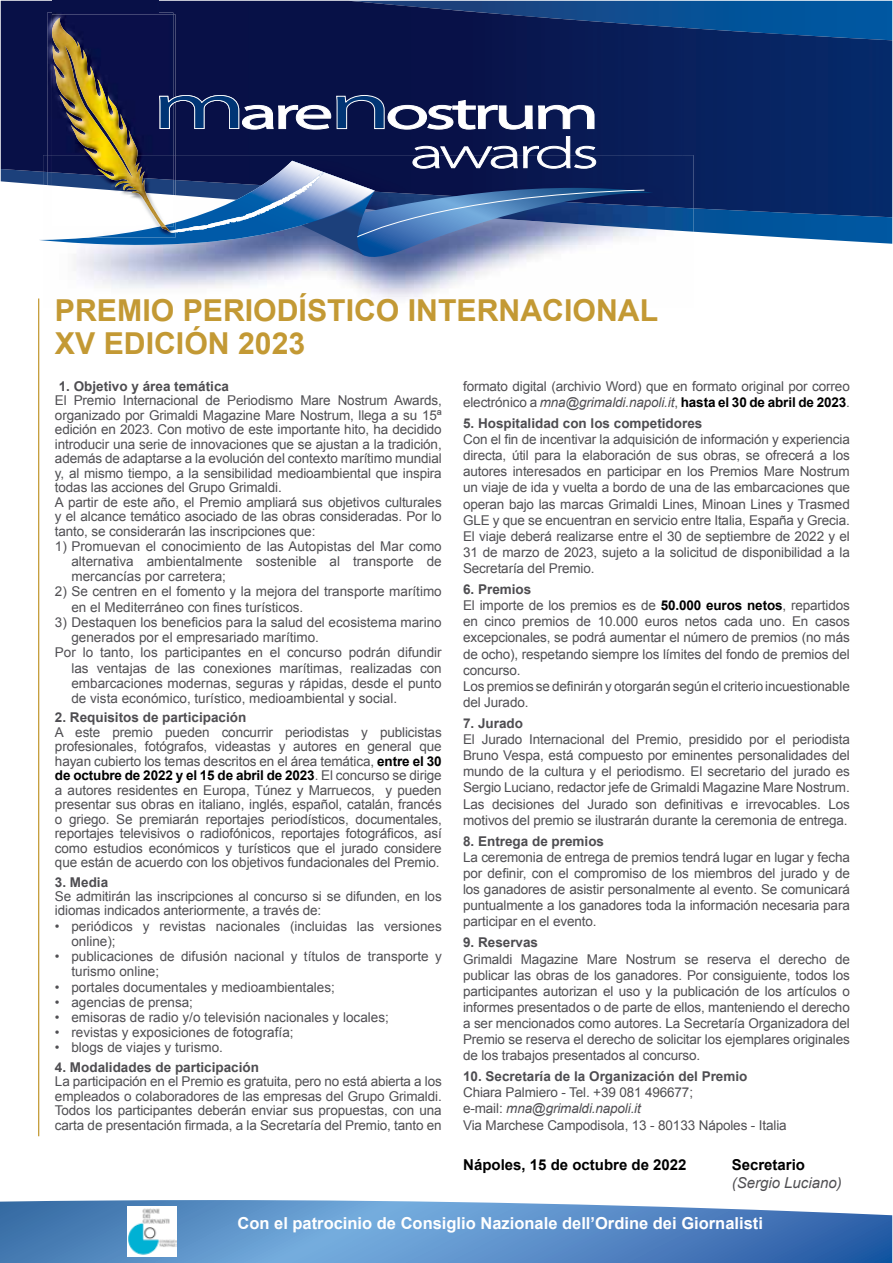
<style>
.page{position:relative;width:893px;height:1263px;background:#fff}
.page>*{position:absolute;margin:0;border:0;box-sizing:border-box;transform-origin:0 0}
.t1{font:700 30.3px/33px "Arial";color:#c39934}
.t2{font:700 16.5px "Arial";color:#fff}
.t3{font:700 15px "Arial";color:#000}
.t4{font:italic 15px "Arial";color:#504f53}
.t5{font:13.5px/16px "Arial";letter-spacing:-.01em;color:#504f53}
.t6{font:700 13.5px "Arial";color:#4e4d51}
.s1{font-weight:700;color:#000}
.s2{font-style:italic}
.s3{font-weight:700;color:#4e4d51}
</style>
<div class="page">
<svg style="left:0;top:1200px;width:892px;height:63px;background:#6091c7"></svg>
<hr style="left:38px;top:298px;width:1px;height:838px;background:#c39934">
<svg style="left:1px;top:1px;width:891px;height:243px"></svg>
<div style="left:683px;top:28px;width:209px;height:189px;background:#072665"></div>
<div style="left:1px;top:1px;width:52px;height:171px;background:#081047"></div>
<img style="left:159px;top:1px;width:524px;height:154px">
<img style="left:53px;top:1px;width:106px;height:12px">
<img style="left:43px;top:232px;width:650px;height:67px">
<img style="left:43px;top:208px;width:650px;height:24px">
<img style="left:43px;top:155px;width:650px;height:53px">
<svg style="left:247px;top:161px;width:407px;height:112px"></svg>
<img style="left:47px;top:13px;width:128px;height:142px">
<img style="left:47px;top:185px;width:5px;height:42px">
<svg style="left:47px;top:172px;width:5px;height:13px"></svg>
<img style="left:47px;top:155px;width:5px;height:17px">
<img style="left:52px;top:227px;width:36px;height:11px">
<img style="left:88px;top:227px;width:73px;height:11px">
<svg style="left:173px;top:95px;width:421px;height:34px"></svg>
<svg style="left:161px;top:136px;width:484px;height:120px;background:#465e8f"></svg>
<img style="left:49px;top:14px;width:124px;height:141px">
<img style="left:166px;top:172px;width:7px;height:23px">
<img style="left:166px;top:223px;width:7px;height:4px">
<img style="left:166px;top:96px;width:7px;height:33px">
<img style="left:52px;top:45px;width:114px;height:182px">
<img style="left:127px;top:1207px;width:50px;height:49px">
<h1 class="t1" style="left:55px;top:294px;width:605px">PREMIO PERIODÍSTICO INTERNACIONAL<br>XV EDICIÓN 2023</h1>
<p class="t6" style="left:59px;top:377px;width:172px">1. Objetivo y área temática</p>
<p class="t5" style="left:55px;top:394px;width:388px;line-height:14.4px">El Premio Internacional de Periodismo Mare Nostrum Awards, organizado por Grimaldi Magazine Mare Nostrum, llega a su 15ª edición en 2023. Con motivo de este importante hito, ha decidido introducir una serie de innovaciones que se ajustan a la tradición, además de adaptarse a la evolución del contexto marítimo mundial y, al mismo tiempo, a la sensibilidad medioambiental que inspira todas las acciones del Grupo Grimaldi.<br>A partir de este año, el Premio ampliará sus objetivos culturales y el alcance temático asociado de las obras consideradas. Por lo tanto, se considerarán las inscripciones que:</p>
<p class="t5" style="left:71px;top:539px;width:372px;line-height:15.1px;text-align:justify;text-indent:-16px">1) Promuevan el conocimiento de las Autopistas del Mar como alternativa ambientalmente sostenible al transporte de mercancías por carretera;</p>
<p class="t5" style="left:71px;top:584px;width:372px;line-height:15.1px;text-indent:-16px">2) Se centren en el fomento y la mejora del transporte marítimo en el Mediterráneo con fines turísticos.</p>
<p class="t5" style="left:55px;top:614px;width:388px">3) Destaquen los beneficios para la salud del ecosistema marino</p>
<p class="t5" style="left:71px;top:629px;width:249px">generados por el empresariado marítimo.</p>
<p class="t5" style="left:55px;top:645px;width:388px">Por lo tanto, los participantes en el concurso podrán difundir</p>
<p class="t5" style="left:71px;top:660px;width:372px">las ventajas de las conexiones marítimas, realizadas con</p>
<p class="t5" style="left:71px;top:675px;width:372px">embarcaciones modernas, seguras y rápidas, desde el punto</p>
<p class="t5" style="left:71px;top:690px;width:327px">de vista económico, turístico, medioambiental y social.</p>
<p class="t6" style="left:55px;top:709px;width:193px">2. Requisitos de participación</p>
<p class="t5" style="left:55px;top:725px;width:388px;line-height:14.4px;text-align:justify">A este premio pueden concurrir periodistas y publicistas profesionales, fotógrafos, videastas y autores en general que hayan cubierto los temas descritos en el área temática, <span class="s1">entre el 30 de octubre de 2022 y el 15 de abril de 2023</span>. El concurso se dirige a autores residentes en Europa, Túnez y Marruecos, y pueden presentar sus obras en italiano, inglés, español, catalán, francés o griego. Se premiarán reportajes periodísticos, documentales, reportajes televisivos o radiofónicos, reportajes fotográficos, así como estudios económicos y turísticos que el jurado considere que están de acuerdo con los objetivos fundacionales del Premio.</p>
<p class="t6" style="left:55px;top:873px;width:55px">3. Media</p>
<p class="t5" style="left:55px;top:889px;width:388px;line-height:14.4px">Se admitirán las inscripciones al concurso si se difunden, en los idiomas indicados anteriormente, a través de:</p>
<p class="t5" style="left:71px;top:918px;width:372px;line-height:15.1px;text-indent:-16px">• periódicos y revistas nacionales (incluidas las versiones online);</p>
<p class="t5" style="left:71px;top:949px;width:372px;line-height:15.1px;text-indent:-16px">• publicaciones de difusión nacional y títulos de transporte y turismo online;</p>
<p class="t5" style="left:55px;top:979px;width:281px">• portales documentales y medioambientales;</p>
<p class="t5" style="left:55px;top:994px;width:140px">• agencias de prensa;</p>
<p class="t5" style="left:55px;top:1009px;width:335px">• emisoras de radio y/o televisión nacionales y locales;</p>
<p class="t5" style="left:55px;top:1024px;width:240px">• revistas y exposiciones de fotografía;</p>
<p class="t5" style="left:55px;top:1040px;width:170px">• blogs de viajes y turismo.</p>
<p class="t6" style="left:55px;top:1058px;width:206px">4. Modalidades de participación</p>
<p class="t5" style="left:55px;top:1074px;width:388px;line-height:14.4px;text-align:justify">La participación en el Premio es gratuita, pero no está abierta a los empleados o colaboradores de las empresas del Grupo Grimaldi.<br>Todos los participantes deberán enviar sus propuestas, con una carta de presentación firmada, a la Secretaría del Premio, tanto en</p>
<p class="t5" style="left:463px;top:378px;width:388px">formato digital (archivio Word) que en formato original por correo electrónico a <span class="s2">mna@grimaldi.napoli.it</span>, <span class="s1">hasta el 30 de abril de 2023</span>.</p>
<p class="t6" style="left:463px;top:414px;width:241px">5. Hospitalidad con los competidores</p>
<p class="t5" style="left:463px;top:431px;width:388px;text-align:justify">Con el fin de incentivar la adquisición de información y experiencia directa, útil para la elaboración de sus obras, se ofrecerá a los autores interesados en participar en los Premios Mare Nostrum un viaje de ida y vuelta a bordo de una de las embarcaciones que operan bajo las marcas Grimaldi Lines, Minoan Lines y Trasmed GLE y que se encuentran en servicio entre Italia, España y Grecia.<br>El viaje deberá realizarse entre el 30 de septiembre de 2022 y el 31 de marzo de 2023, sujeto a la solicitud de disponibilidad a la Secretaría del Premio.</p>
<p class="t5" style="left:463px;top:581px;width:388px"><span class="s3">6. Premios<br></span>El importe de los premios es de <span class="s1">50.000 euros netos</span>, repartidos en cinco premios de 10.000 euros netos cada uno. En casos excepcionales, se podrá aumentar el número de premios (no más de ocho), respetando siempre los límites del fondo de premios del concurso.<br>Los premios se definirán y otorgarán según el criterio incuestionable del Jurado.</p>
<p class="t6" style="left:463px;top:714px;width:62px">7. Jurado</p>
<p class="t5" style="left:463px;top:731px;width:388px;text-align:justify">El Jurado Internacional del Premio, presidido por el periodista Bruno Vespa, está compuesto por eminentes personalidades del mundo de la cultura y el periodismo. El secretario del jurado es Sergio Luciano, redactor jefe de Grimaldi Magazine Mare Nostrum.<br>Las decisiones del Jurado son definitivas e irrevocables. Los motivos del premio se ilustrarán durante la ceremonia de entrega.</p>
<p class="t6" style="left:463px;top:832px;width:143px">8. Entrega de premios</p>
<p class="t5" style="left:463px;top:849px;width:388px;text-align:justify">La ceremonia de entrega de premios tendrá lugar en lugar y fecha por definir, con el compromiso de los miembros del jurado y de los ganadores de asistir personalmente al evento. Se comunicará puntualmente a los ganadores toda la información necesaria para participar en el evento.</p>
<p class="t6" style="left:463px;top:934px;width:77px">9. Reservas</p>
<p class="t5" style="left:463px;top:951px;width:388px;text-align:justify">Grimaldi Magazine Mare Nostrum se reserva el derecho de publicar las obras de los ganadores. Por consiguiente, todos los participantes autorizan el uso y la publicación de los artículos o informes presentados o de parte de ellos, manteniendo el derecho a ser mencionados como autores. La Secretaría Organizadora del Premio se reserva el derecho de solicitar los ejemplares originales de los trabajos presentados al concurso.</p>
<p class="t6" style="left:463px;top:1067px;width:286px">10. Secretaría de la Organización del Premio</p>
<p class="t5" style="left:463px;top:1085px;width:325px">Chiara Palmiero - Tel. +39 081 496677;<br>e-mail: <span class="s2">mna@grimaldi.napoli.it<br></span>Via Marchese Campodisola, 13 - 80133 Nápoles - Italia</p>
<p class="t3" style="left:463px;top:1155px;width:225px">Nápoles, 15 de octubre de 2022</p>
<p class="t3" style="left:732px;top:1155px;width:75px">Secretario</p>
<p class="t4" style="left:732px;top:1173px;width:112px">(Sergio Luciano)</p>
<p class="t2" style="left:237px;top:1212px;width:527px">Con el patrocinio de Consiglio Nazionale dell’Ordine dei Giornalisti</p>
</div>
